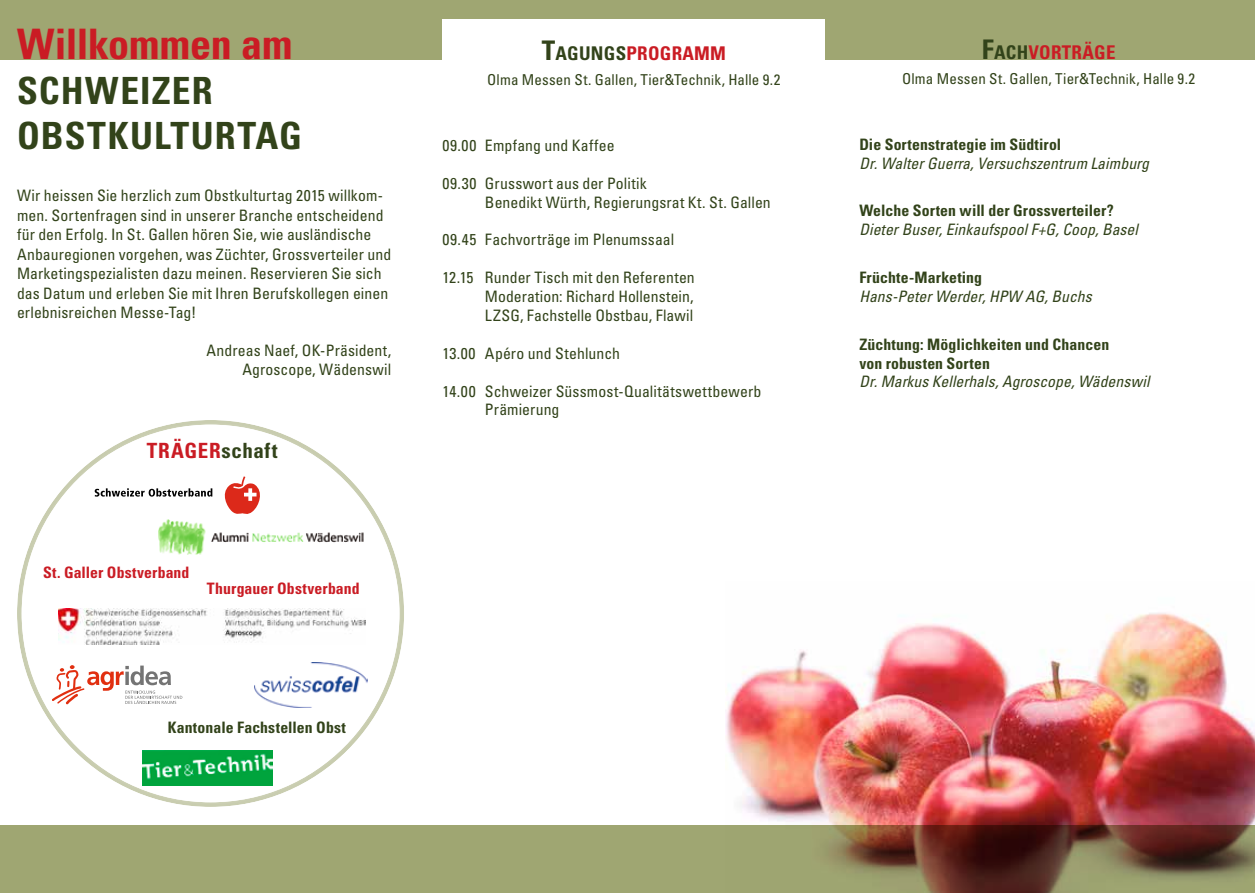
<style>
.page{position:relative;width:1255px;height:893px;background:#fff}
.page>*{position:absolute;margin:0;border:0;box-sizing:border-box;transform-origin:0 0}
.t1{font:700 condensed 42px "Univers LT Std";letter-spacing:-.005em;color:#ca1c24}
.t2{font:700 condensed 37.5px/45px "Univers LT Std";letter-spacing:.03em;color:#32431a}
.t3{font:700 condensed 21px "Univers LT Std";letter-spacing:.035em;color:#ca1c24}
.t4{font:700 condensed 18.9px "Univers LT Std";letter-spacing:.015em;color:#ca1c24}
.t5{font:condensed 15.75px/19.5px "Univers LT Std";letter-spacing:.005em;color:#32431a}
.t6{font:700 condensed 15.75px/18.9px "Univers LT Std";letter-spacing:.005em;color:#32431a}
.t7{font:italic condensed 15.75px "Univers LT Std";letter-spacing:.005em;color:#32431a}
.t8{font:700 condensed 15.75px "Univers LT Std";letter-spacing:.005em;color:#ca1c24}
.t9{font:condensed 15px "Univers LT Std";letter-spacing:.005em;color:#32431a}
.s1{color:#32431a}
.s2{font-size:27px;color:#32431a}
.s3{font-size:13.5px}
</style>
<div class="page">
<div style="left:0;top:826px;width:1254px;height:67px;background:#9fa672"></div>
<div style="left:0;top:0;width:1254px;height:60px;background:#9fa672"></div>
<div style="left:442px;top:19px;width:383px;height:797px;background:#fff"></div>
<img style="left:725px;top:613px;width:529px;height:280px">
<img style="left:254px;top:663px;width:113px;height:44px">
<svg style="left:95px;top:488px;width:117px;height:9px"></svg>
<svg style="left:224px;top:476px;width:36px;height:38px"></svg>
<img style="left:142px;top:751px;width:130px;height:35px">
<svg style="left:52px;top:665px;width:130px;height:39px"></svg>
<img style="left:158px;top:519px;width:206px;height:36px">
<img style="left:58px;top:609px;width:307px;height:36px">
<h1 class="t1" style="left:17px;top:18px;width:277px">Willkommen am</h1>
<h2 class="t2" style="left:17px;top:68px;width:287px">SCHWEIZER<br>OBSTKULTURTAG</h2>
<p class="t5" style="left:17px;top:185px;width:376px">Wir heissen Sie herzlich zum Obstkulturtag 2015 willkom&shy;men. Sortenfragen sind in unserer Branche entscheidend für den Erfolg. In St. Gallen hören Sie, wie ausländische Anbauregionen vorgehen, was Züchter, Grossverteiler und Marketingspezialisten dazu meinen. Reservieren Sie sich das Datum und erleben Sie mit Ihren Berufskollegen einen erlebnisreichen Messe-Tag!</p>
<p class="t5" style="left:206px;top:341px;width:186px;line-height:18.9px;text-align:right">Andreas Naef, OK-Präsident,<br>Agroscope, Wädenswil</p>
<h3 class="t3" style="left:147px;top:437px;width:132px">TRÄGER<span class="s1">schaft</span></h3>
<p class="t8" style="left:43px;top:562px;width:148px">St. Galler Obstverband</p>
<p class="t8" style="left:207px;top:579px;width:154px">Thurgauer Obstverband</p>
<p class="t6" style="left:168px;top:718px;width:179px">Kantonale Fachstellen Obst</p>
<p class="t4" style="left:541px;top:42px;width:186px"><span class="s2">T</span><span class="s1">AGUNGS</span>PROGRAMM</p>
<p class="t9" style="left:487px;top:70px;width:294px">Olma Messen St. Gallen, Tier&amp;Techn<span class="s3">i</span>k, Halle 9.2</p>
<p class="t5" style="left:442px;top:135px;width:174px">09.00 Empfang und Kaffee</p>
<p class="t5" style="left:485px;top:173px;width:287px;line-height:18.9px;text-indent:-43px">09.30 Grusswort aus der Politik<br>Benedikt Würth, Regierungsrat Kt. St. Gallen</p>
<p class="t5" style="left:442px;top:230px;width:233px">09.45 Fachvorträge im Plenumssaal</p>
<p class="t5" style="left:485px;top:268px;width:211px;line-height:18.9px;text-align:justify;text-indent:-43px">12.15 Runder Tisch mit den Referenten Moderation: Richard Hollenstein, LZSG, Fachstelle Obstbau, Flawil</p>
<p class="t5" style="left:442px;top:343px;width:179px">13.00 Apéro und Stehlunch</p>
<p class="t5" style="left:485px;top:381px;width:278px;line-height:18.9px;text-indent:-43px">14.00 Schweizer Süssmost-Qualitätswettbewerb<br>Prämierung</p>
<p class="t4" style="left:981px;top:41px;width:135px"><span class="s2">F</span><span class="s1">ACH</span>VORTRÄGE</p>
<p class="t9" style="left:902px;top:69px;width:294px">Olma Messen St. Gallen, Tier&amp;Techn<span class="s3">i</span>k, Halle 9.2</p>
<p class="t6" style="left:859px;top:135px;width:203px">Die Sortenstrategie im Südtirol</p>
<p class="t7" style="left:859px;top:153px;width:291px">Dr. Walter Guerra, Versuchszentrum Laimburg</p>
<p class="t6" style="left:859px;top:201px;width:256px">Welche Sorten will der Grossverteiler?</p>
<p class="t7" style="left:859px;top:220px;width:280px">Dieter Buser, Einkaufspool F+G, Coop, Basel</p>
<p class="t6" style="left:859px;top:268px;width:124px">Früchte-Marketing</p>
<p class="t7" style="left:859px;top:286px;width:234px">Hans-Peter Werder, HPW AG, Buchs</p>
<p class="t6" style="left:859px;top:334px;width:251px">Züchtung: Möglichkeiten und Chancen von robusten Sorten</p>
<p class="t7" style="left:859px;top:372px;width:292px">Dr. Markus Kellerhals, Agroscope, Wädenswil</p>
</div>
